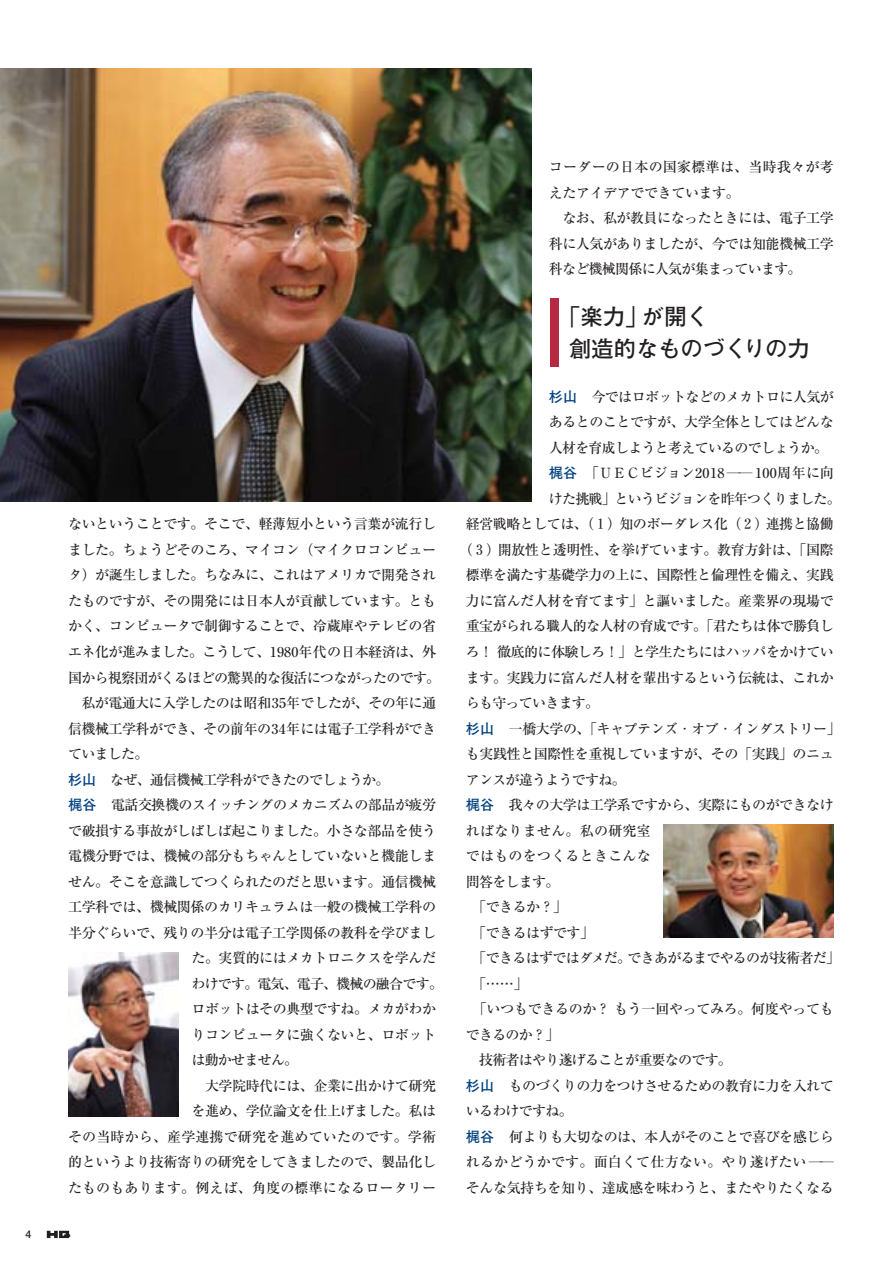
<style>
.page{position:relative;width:893px;height:1262px;background:#fff}
.page>*{position:absolute;margin:0;border:0;box-sizing:border-box;transform-origin:0 0}
.t1{font:700 22.35px/32px "Futo Go B101";color:#231f20}
.t2{font:500 14.1px/25.5px "Ryumin";letter-spacing:-.035em;color:#231f20;text-align:justify}
.t3{font:500 14.1px "Ryumin";letter-spacing:-.055em;color:#231f20}
.t4{font:500 14.1px "Ryumin";letter-spacing:.01em;color:#231f20}
.t5{font:500 14.1px/25.5px "Ryumin";letter-spacing:.015em;color:#231f20}
.t6{font:500 14.1px "Ryumin";letter-spacing:.03em;color:#231f20}
.t7{font:700 10.65px "Futo Go B101";color:#231f20}
.s1{font-family:"Futo Go B101";font-weight:700;color:#004181}
</style>
<div class="page">
<img style="left:0;top:68px;width:531px;height:434px">
<img style="left:663px;top:824px;width:170px;height:113px">
<img style="left:68px;top:952px;width:111px;height:164px">
<div style="left:550px;top:298px;width:8px;height:69px;background:#b72841"></div>
<svg style="left:47px;top:1230px;width:23px;height:8px"></svg>
<p class="t7" style="left:26px;top:1229px;width:7px">4</p>
<p class="t2" style="left:68px;top:513px;width:369px">ないということです。そこで、軽薄短小という言葉が流行し</p>
<p class="t2" style="left:68px;top:539px;width:369px">ました。ちょうどそのころ、マイコン（マイクロコンピュー</p>
<p class="t2" style="left:68px;top:564px;width:369px">タ）が誕生しました。ちなみに、これはアメリカで開発され</p>
<p class="t2" style="left:68px;top:590px;width:369px">たものですが、その開発には日本人が貢献しています。とも</p>
<p class="t2" style="left:68px;top:615px;width:369px">かく、コンピュータで制御することで、冷蔵庫やテレビの省</p>
<p class="t2" style="left:68px;top:641px;width:369px">エネ化が進みました。こうして、1980年代の日本経済は、外</p>
<p class="t3" style="left:68px;top:672px;width:374px">国から視察団がくるほどの驚異的な復活につながったのです。</p>
<p class="t2" style="left:81px;top:692px;width:356px">私が電通大に入学したのは昭和35年でしたが、その年に通</p>
<p class="t2" style="left:68px;top:717px;width:369px">信機械工学科ができ、その前年の34年には電子工学科ができ</p>
<p class="t2" style="left:68px;top:743px;width:82px">ていました。</p>
<p class="t3" style="left:68px;top:774px;width:323px"><span class="s1">杉山</span> なぜ、通信機械工学科ができたのでしょうか。</p>
<p class="t2" style="left:68px;top:794px;width:369px"><span class="s1">梶谷</span> 電話交換機のスイッチングのメカニズムの部品が疲労</p>
<p class="t2" style="left:68px;top:819px;width:369px">で破損する事故がしばしば起こりました。小さな部品を使う</p>
<p class="t2" style="left:68px;top:845px;width:369px">電機分野では、機械の部分もちゃんとしていないと機能しま</p>
<p class="t2" style="left:68px;top:870px;width:369px">せん。そこを意識してつくられたのだと思います。通信機械</p>
<p class="t2" style="left:68px;top:896px;width:369px">工学科では、機械関係のカリキュラムは一般の機械工学科の</p>
<p class="t2" style="left:68px;top:921px;width:369px">半分ぐらいで、残りの半分は電子工学関係の教科を学びまし</p>
<p class="t2" style="left:191px;top:947px;width:246px">た。実質的にはメカトロニクスを学んだ</p>
<p class="t3" style="left:191px;top:978px;width:253px">わけです。電気、電子、機械の融合です。</p>
<p class="t2" style="left:191px;top:998px;width:246px">ロボットはその典型ですね。メカがわか</p>
<p class="t2" style="left:191px;top:1023px;width:246px">りコンピュータに強くないと、ロボット</p>
<p class="t3" style="left:191px;top:1055px;width:108px">は動かせません。</p>
<p class="t2" style="left:205px;top:1074px;width:232px">大学院時代には、企業に出かけて研究</p>
<p class="t2" style="left:191px;top:1100px;width:246px">を進め、学位論文を仕上げました。私は</p>
<p class="t4" style="left:68px;top:1131px;width:369px">その当時から、産学連携で研究を進めていたのです。学術</p>
<p class="t2" style="left:68px;top:1151px;width:369px">的というより技術寄りの研究をしてきましたので、製品化し</p>
<p class="t4" style="left:68px;top:1182px;width:369px">たものもあります。例えば、角度の標準になるロータリー</p>
<p class="t5" style="left:549px;top:156px;width:286px">コーダーの日本の国家標準は、当時我々が考えたアイデアでできています。</p>
<p class="t2" style="left:549px;top:207px;width:286px;text-indent:14px">なお、私が教員になったときには、電子工学科に人気がありましたが、今では知能機械工学科など機械関係に人気が集まっています。</p>
<h1 class="t1" style="left:569px;top:303px;width:242px;text-indent:-11px">「楽力」が開く<br>創造的なものづくりの力</h1>
<p class="t2" style="left:549px;top:386px;width:286px"><span class="s1">杉山</span> 今ではロボットなどのメカトロに人気が</p>
<p class="t2" style="left:549px;top:411px;width:286px">あるとのことですが、大学全体としてはどんな</p>
<p class="t3" style="left:549px;top:442px;width:281px">人材を育成しようと考えているのでしょうか。</p>
<p class="t6" style="left:549px;top:468px;width:286px"><span class="s1">梶谷</span>「ＵＥＣビジョン2018 ―― 100周年に向</p>
<p class="t3" style="left:549px;top:493px;width:293px">けた挑戦」というビジョンを昨年つくりました。</p>
<p class="t2" style="left:466px;top:513px;width:369px">経営戦略としては、（１）知のボーダレス化（２）連携と協働</p>
<p class="t2" style="left:459px;top:539px;width:376px">（３）開放性と透明性、を挙げています。教育方針は、「国際</p>
<p class="t2" style="left:466px;top:564px;width:369px">標準を満たす基礎学力の上に、国際性と倫理性を備え、実践</p>
<p class="t2" style="left:466px;top:590px;width:369px">力に富んだ人材を育てます」と謳いました。産業界の現場で</p>
<p class="t2" style="left:466px;top:615px;width:369px">重宝がられる職人的な人材の育成です。「君たちは体で勝負し</p>
<p class="t2" style="left:466px;top:641px;width:369px">ろ！徹底的に体験しろ！」と学生たちにはハッパをかけてい</p>
<p class="t2" style="left:466px;top:666px;width:369px">ます。実践力に富んだ人材を輩出するという伝統は、これか</p>
<p class="t3" style="left:466px;top:698px;width:135px">らも守っていきます。</p>
<p class="t2" style="left:466px;top:717px;width:376px"><span class="s1">杉山</span> 一橋大学の、「キャプテンズ・オブ・インダストリー」</p>
<p class="t2" style="left:466px;top:743px;width:369px">も実践性と国際性を重視していますが、その「実践」のニュ</p>
<p class="t3" style="left:466px;top:774px;width:161px">アンスが違うようですね。</p>
<p class="t2" style="left:466px;top:794px;width:369px"><span class="s1">梶谷</span> 我々の大学は工学系ですから、実際にものができなけ</p>
<p class="t5" style="left:466px;top:819px;width:186px">ればなりません。私の研究室</p>
<p class="t5" style="left:466px;top:845px;width:186px">ではものをつくるときこんな</p>
<p class="t2" style="left:466px;top:870px;width:95px">問答をします。</p>
<p class="t2" style="left:472px;top:896px;width:96px">「できるか？」</p>
<p class="t2" style="left:472px;top:921px;width:123px">「できるはずです」</p>
<p class="t2" style="left:472px;top:947px;width:369px">「できるはずではダメだ。できあがるまでやるのが技術者だ」</p>
<p class="t2" style="left:472px;top:972px;width:57px">「……」</p>
<p class="t2" style="left:472px;top:998px;width:362px">「いつもできるのか？もう一回やってみろ。何度やっても</p>
<p class="t2" style="left:466px;top:1023px;width:95px">できるのか？」</p>
<p class="t3" style="left:479px;top:1055px;width:254px">技術者はやり遂げることが重要なのです。</p>
<p class="t2" style="left:466px;top:1074px;width:369px"><span class="s1">杉山</span> ものづくりの力をつけさせるための教育に力を入れて</p>
<p class="t3" style="left:466px;top:1106px;width:108px">いるわけですね。</p>
<p class="t2" style="left:466px;top:1125px;width:369px"><span class="s1">梶谷</span> 何よりも大切なのは、本人がそのことで喜びを感じら</p>
<p class="t4" style="left:466px;top:1157px;width:369px">れるかどうかです。面白くて仕方ない。やり遂げたい――</p>
<p class="t2" style="left:466px;top:1176px;width:369px">そんな気持ちを知り、達成感を味わうと、またやりたくなる</p>
</div>
